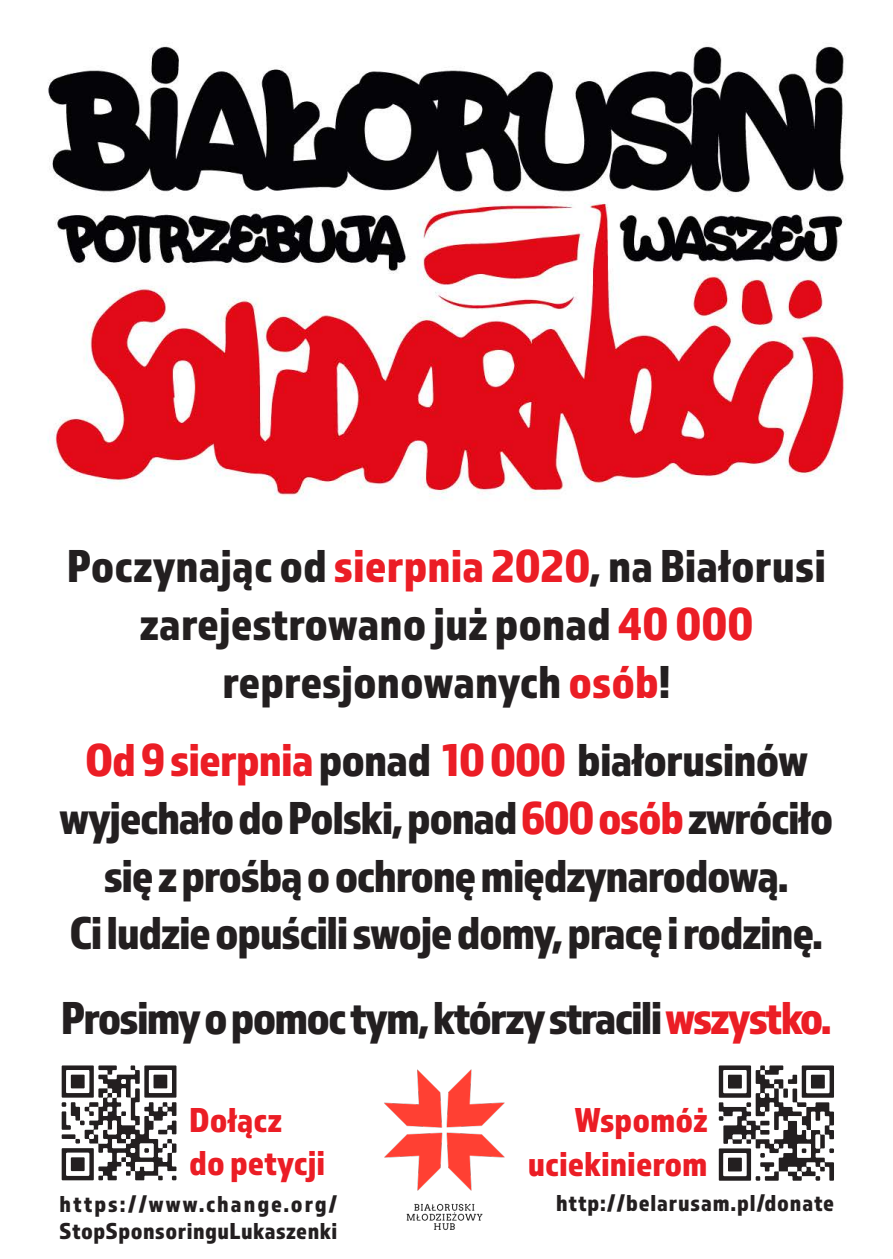
<style>
.page{position:relative;width:893px;height:1259px;background:#fff}
.page>*{position:absolute;margin:0;border:0;box-sizing:border-box;transform-origin:0 0}
.t1{font:48px/57.6px "Almaq Refined";letter-spacing:-.03em;color:#231f20;text-align:center}
.t2{font:48px "Almaq Refined";color:#231f20}
.t3{font:36px "Almaq Refined";color:#eb1d25}
.t4{font:24px/27px "Almaq Refined";letter-spacing:.035em;color:#231f20}
.s1{color:#eb1d25}
</style>
<div class="page">
<img style="left:48px;top:46px;width:798px;height:1135px">
<img style="left:367px;top:1054px;width:154px;height:176px">
<svg style="left:62px;top:1065px;width:115px;height:115px"></svg>
<svg style="left:719px;top:1065px;width:115px;height:115px"></svg>
<p class="t2" style="left:67px;top:537px;width:760px">Poczynając od <span class="s1">sierpnia 2020</span>, na Białorusi</p>
<p class="t2" style="left:140px;top:595px;width:615px">zarejestrowano już ponad <span class="s1">40 000</span></p>
<p class="t2" style="left:222px;top:652px;width:450px">represjonowanych <span class="s1">osób</span>!</p>
<p class="t1" style="left:85px;top:730px;width:724px"><span class="s1">Od 9 sierpnia</span> ponad <span class="s1">10 000</span> białorusinów</p>
<p class="t1" style="left:60px;top:787px;width:775px">wyjechało do Polski, ponad <span class="s1">600 osób</span> zwróciło się z prośbą o ochronę międzynarodową.</p>
<p class="t1" style="left:70px;top:902px;width:755px">Ci ludzie opuścili swoje domy, pracę i rodzinę.</p>
<p class="t1" style="left:61px;top:987px;width:773px">Prosimy o pomoc tym, którzy stracili <span class="s1">wszystko.</span></p>
<p class="t3" style="left:189px;top:1098px;width:94px">Dołącz</p>
<p class="t3" style="left:189px;top:1141px;width:138px">do petycji</p>
<p class="t3" style="left:575px;top:1098px;width:134px">Wspomóż</p>
<p class="t3" style="left:528px;top:1142px;width:181px">uciekinierom</p>
<p class="t4" style="left:60px;top:1189px;width:279px">https://www.change.org/<br>StopSponsoringuLukaszenki</p>
<p class="t4" style="left:556px;top:1189px;width:280px">http://belarusam.pl/donate</p>
</div>
